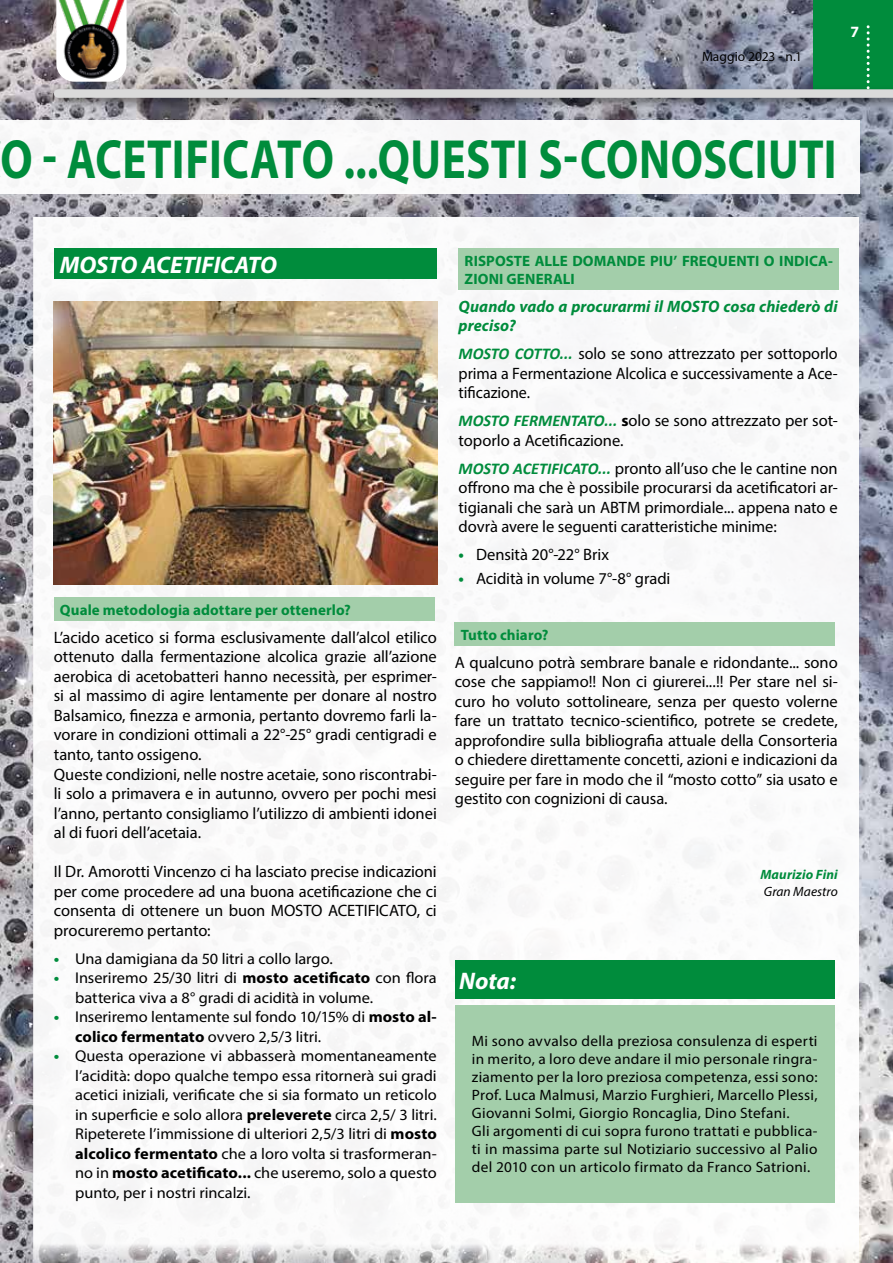
<style>
.page{position:relative;width:893px;height:1263px;background:#fff}
.page>*{position:absolute;margin:0;border:0;box-sizing:border-box;transform-origin:0 0}
.t1{font:700 55.5px "Myriad Pro";letter-spacing:.005em;color:#008c3c;scale:.81 1}
.t2{font:italic 700 24px "Myriad Pro";letter-spacing:-.005em;color:#fff}
.t3{font:16.5px/19.5px "Myriad Pro";letter-spacing:-.005em;color:#000;text-align:justify}
.t4{font:italic 700 16.5px/19.5px "Myriad Pro";letter-spacing:.005em;color:#008c3c}
.t5{font:700 15.75px "Myriad Pro";color:#fff}
.t6{font:15.6px/19.5px "Myriad Pro";color:#000;scale:1.04 1}
.t7{font:15px/18px "Myriad Pro";letter-spacing:.02em;color:#000}
.t8{font:700 15px/18px "Myriad Pro";letter-spacing:.005em;color:#008c3c}
.t9{font:13.5px "Myriad Pro";letter-spacing:.005em;color:#000}
.t10{font:italic 700 13.5px "Myriad Pro";letter-spacing:.01em;color:#008c3c}
.t11{font:italic 13.5px "Myriad Pro";color:#000}
.s1{font-weight:700;font-style:italic;color:#008c3c}
.s2{font-weight:700}
.s3{font-family:"Calibri";font-weight:700;font-style:italic;color:#008c3c}
</style>
<div class="page">
<img style="left:0;top:0;width:893px;height:1263px">
<div style="left:34px;top:217px;width:825px;height:1046px;background:#fff"></div>
<div style="left:51px;top:86px;width:842px;height:24px;background:#000;opacity:.5"></div>
<svg style="left:54px;top:0;width:839px;height:98px;background:#818d90"></svg>
<img style="left:56px;top:0;width:71px;height:82px">
<div style="left:0;top:120px;width:859px;height:74px;background:#fff"></div>
<div style="left:54px;top:249px;width:383px;height:30px;background:#008c3c"></div>
<div style="left:54px;top:598px;width:380px;height:23px;background:#a3ceaa"></div>
<div style="left:459px;top:249px;width:380px;height:41px;background:#a3ceaa"></div>
<div style="left:455px;top:622px;width:380px;height:24px;background:#a3ceaa"></div>
<div style="left:455px;top:960px;width:379px;height:39px;background:#008c3c"></div>
<div style="left:455px;top:1005px;width:379px;height:197px;background:#a3ceaa"></div>
<img style="left:54px;top:302px;width:383px;height:282px">
<p class="t9" style="left:702px;top:48px;width:101px">Maggio 2023 - n.1</p>
<p class="t5" style="left:850px;top:22px;width:10px">7</p>
<h1 class="t1" style="left:0;top:123px;width:1034px">O - ACETIFICATO ...QUESTI S-CONOSCIUTI</h1>
<h2 class="t2" style="left:60px;top:249px;width:219px">MOSTO ACETIFICATO</h2>
<p class="t8" style="left:60px;top:600px;width:293px">Quale metodologia adottare per ottenerlo?</p>
<p class="t3" style="left:54px;top:627px;width:384px;text-align:left">L’acido acetico si forma esclusivamente dall’alcol etilico ottenuto dalla fermentazione alcolica grazie all’azione aerobica di acetobatteri hanno necessità, per esprimer&shy;si al massimo di agire lentamente per donare al nostro Balsamico, finezza e armonia, pertanto dovremo farli la&shy;vorare in condizioni ottimali a 22°-25° gradi centigradi e tanto, tanto ossigeno.<br>Queste condizioni, nelle nostre acetaie, sono riscontrabi&shy;li solo a primavera e in autunno, ovvero per pochi mesi l’anno, pertanto consigliamo l’utilizzo di ambienti idonei al di fuori dell’acetaia.</p>
<p class="t3" style="left:54px;top:861px;width:384px">Il Dr. Amorotti Vincenzo ci ha lasciato precise indicazioni per come procedere ad una buona acetificazione che ci consenta di ottenere un buon MOSTO ACETIFICATO, ci procureremo pertanto:</p>
<p class="t6" style="left:54px;top:948px;width:270px"><span class="s1">•</span> Una damigiana da 50 litri a collo largo.</p>
<p class="t6" style="left:75px;top:968px;width:349px;text-indent:-21px"><span class="s1">•</span> Inseriremo 25/30 litri di <span class="s2">mosto acetificato</span> con flora batterica viva a 8° gradi di acidità in volume.</p>
<p class="t6" style="left:75px;top:1007px;width:349px;text-indent:-21px"><span class="s1">•</span> Inseriremo lentamente sul fondo 10/15% di <span class="s2">mosto al&shy;colico fermentato</span> ovvero 2,5/3 litri.</p>
<p class="t6" style="left:75px;top:1046px;width:349px;text-align:justify;text-indent:-21px"><span class="s1">•</span> Questa operazione vi abbasserà momentaneamente l’acidità: dopo qualche tempo essa ritornerà sui gradi acetici iniziali, verificate che si sia formato un reticolo in superficie e solo allora <span class="s2">preleverete</span> circa 2,5/ 3 litri.<br>Ripeterete l’immissione di ulteriori 2,5/3 litri di <span class="s2">mosto alcolico fermentato</span> che a loro volta si trasformeran&shy;no in <span class="s2">mosto acetificato...</span> che useremo, solo a questo punto, per i nostri rincalzi.</p>
<p class="t8" style="left:465px;top:251px;width:370px">RISPOSTE ALLE DOMANDE PIU’ FREQUENTI O INDICA-<br>ZIONI GENERALI</p>
<p class="t4" style="left:459px;top:296px;width:381px">Quando vado a procurarmi il MOSTO cosa chiederò di preciso?</p>
<p class="t3" style="left:459px;top:344px;width:381px"><span class="s3">MOSTO COTTO...</span> solo se sono attrezzato per sottoporlo prima a Fermentazione Alcolica e successivamente a Ace&shy;tificazione.</p>
<p class="t3" style="left:459px;top:411px;width:381px"><span class="s3">MOSTO FERMENTATO...</span> <span class="s2">s</span>olo se sono attrezzato per sot&shy;toporlo a Acetificazione.</p>
<p class="t3" style="left:459px;top:458px;width:381px"><span class="s3">MOSTO ACETIFICATO...</span> pronto all’uso che le cantine non offrono ma che è possibile procurarsi da acetificatori ar&shy;tigianali che sarà un ABTM primordiale... appena nato e dovrà avere le seguenti caratteristiche minime:</p>
<p class="t3" style="left:459px;top:545px;width:152px"><span class="s1">•</span> Densità 20°-22° Brix</p>
<p class="t3" style="left:459px;top:569px;width:213px"><span class="s1">•</span> Acidità in volume 7°-8° gradi</p>
<p class="t8" style="left:461px;top:625px;width:89px">Tutto chiaro?</p>
<p class="t3" style="left:455px;top:652px;width:384px">A qualcuno potrà sembrare banale e ridondante... sono cose che sappiamo!! Non ci giurerei...!! Per stare nel si&shy;curo ho voluto sottolineare, senza per questo volerne fare un trattato tecnico-scientifico, potrete se credete, approfondire sulla bibliografia attuale della Consorteria o chiedere direttamente concetti, azioni e indicazioni da seguire per fare in modo che il “mosto cotto” sia usato e gestito con cognizioni di causa.</p>
<h2 class="t2" style="left:459px;top:965px;width:58px">Nota:</h2>
<p class="t10" style="left:760px;top:866px;width:79px">Maurizio Fini</p>
<p class="t11" style="left:764px;top:883px;width:75px">Gran Maestro</p>
<p class="t7" style="left:472px;top:1032px;width:347px">Mi sono avvalso della preziosa consulenza di esperti in merito, a loro deve andare il mio personale ringra&shy;ziamento per la loro preziosa competenza, essi sono:<br>Prof. Luca Malmusi, Marzio Furghieri, Marcello Plessi, Giovanni Solmi, Giorgio Roncaglia, Dino Stefani.<br>Gli argomenti di cui sopra furono trattati e pubblica&shy;ti in massima parte sul Notiziario successivo al Palio del 2010 con un articolo firmato da Franco Satrioni.</p>
</div>
